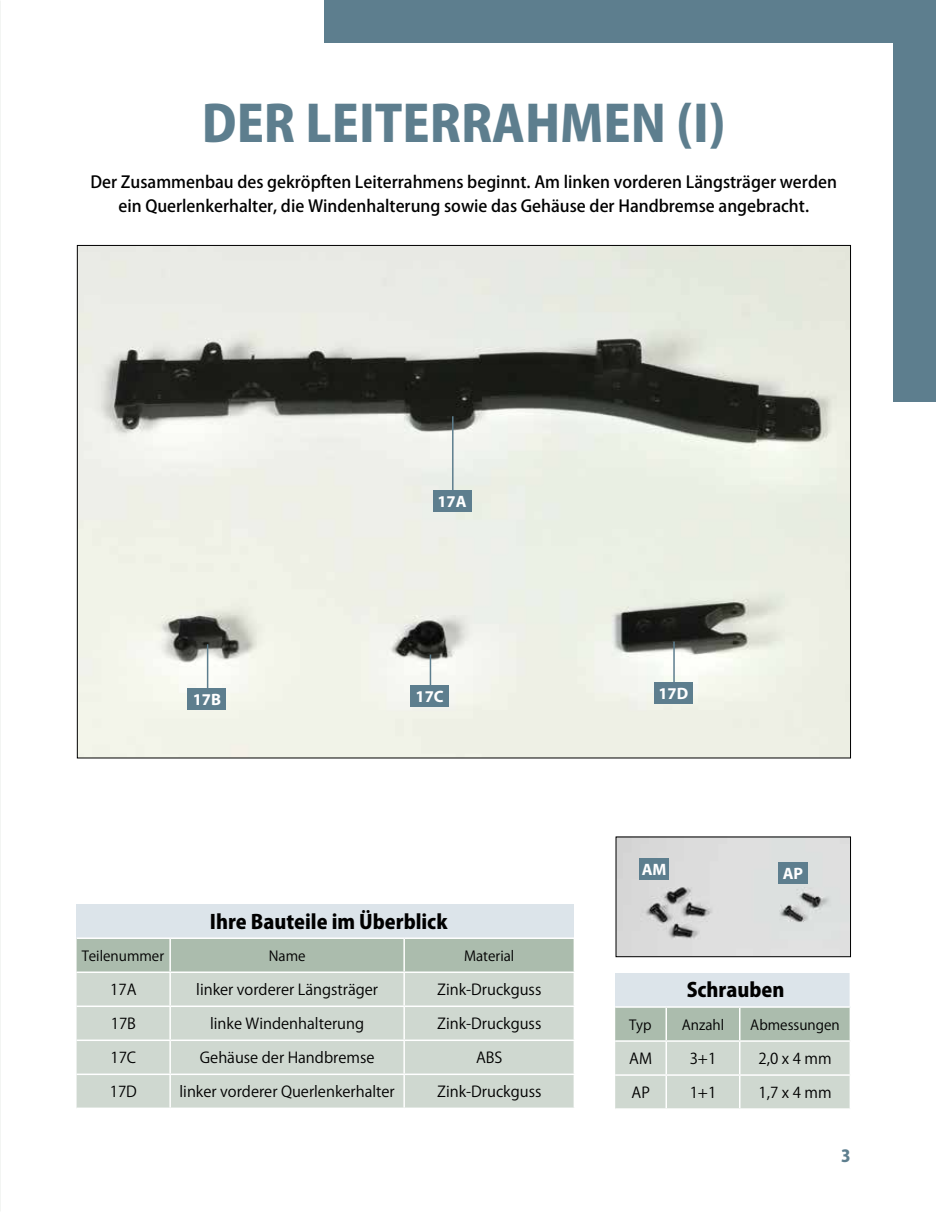
<style>
.page{position:relative;width:936px;height:1212px;background:#fff}
.page>*{position:absolute;margin:0;border:0;box-sizing:border-box;transform-origin:0 0}
.t1{font:800 49.5px "Koz Go Pro";color:#5d7e8e}
.t2{font:800 19.5px "Koz Go Pro";color:#000}
.t3{font:500 16.5px/24px "Koz Go Pro";color:#000;text-align:center}
.t4{font:700 16.5px "Myriad Pro";color:#fff}
.t5{font:800 16.5px "Koz Go Pro";color:#5d7e8e}
.t6{font:15px "Koz Go Pro";color:#000}
.t7{font:13.8px "Koz Go Pro";color:#000}
</style>
<div class="page">
<img style="left:79px;top:247px;width:769px;height:509px">
<img style="left:617px;top:838px;width:231px;height:117px">
<div style="left:615px;top:836px;width:235px;height:121px;border:1px solid #000"></div>
<div style="left:639px;top:858px;width:30px;height:22px;background:#5d7e8e"></div>
<div style="left:77px;top:904px;width:497px;height:34px;background:#dce4ea"></div>
<div style="left:77px;top:939px;width:496px;height:32px;background:#abbcad"></div>
<div style="left:77px;top:973px;width:496px;height:134px;background:#cfd8d0"></div>
<hr style="left:169px;top:939px;width:2px;height:32px;background:#fff">
<hr style="left:403px;top:939px;width:2px;height:32px;background:#fff">
<hr style="left:169px;top:973px;width:2px;height:32px;background:#fff">
<hr style="left:403px;top:973px;width:2px;height:32px;background:#fff">
<hr style="left:77px;top:1005px;width:93px;height:2px;background:#fff">
<hr style="left:170px;top:1005px;width:234px;height:2px;background:#fff">
<hr style="left:169px;top:1007px;width:2px;height:32px;background:#fff">
<hr style="left:404px;top:1005px;width:171px;height:2px;background:#fff">
<hr style="left:403px;top:1007px;width:2px;height:32px;background:#fff">
<hr style="left:77px;top:1039px;width:93px;height:2px;background:#fff">
<hr style="left:170px;top:1039px;width:234px;height:2px;background:#fff">
<hr style="left:169px;top:1041px;width:2px;height:32px;background:#fff">
<hr style="left:404px;top:1039px;width:171px;height:2px;background:#fff">
<hr style="left:403px;top:1041px;width:2px;height:32px;background:#fff">
<hr style="left:77px;top:1073px;width:93px;height:2px;background:#fff">
<hr style="left:170px;top:1073px;width:234px;height:2px;background:#fff">
<hr style="left:169px;top:1075px;width:2px;height:32px;background:#fff">
<hr style="left:404px;top:1073px;width:171px;height:2px;background:#fff">
<hr style="left:403px;top:1075px;width:2px;height:32px;background:#fff">
<hr style="left:77px;top:937px;width:93px;height:2px;background:#fff">
<hr style="left:170px;top:937px;width:234px;height:2px;background:#fff">
<hr style="left:404px;top:937px;width:171px;height:2px;background:#fff">
<div style="left:615px;top:973px;width:235px;height:34px;background:#dce4ea"></div>
<svg style="left:615px;top:1008px;width:234px;height:100px;background:#c3cec4"></svg>
<hr style="left:665px;top:1008px;width:2px;height:32px;background:#fff">
<hr style="left:739px;top:1008px;width:1px;height:32px;background:#fff">
<hr style="left:615px;top:1040px;width:51px;height:2px;background:#fff">
<hr style="left:666px;top:1040px;width:73px;height:2px;background:#fff">
<hr style="left:665px;top:1042px;width:2px;height:32px;background:#fff">
<hr style="left:739px;top:1040px;width:112px;height:2px;background:#fff">
<hr style="left:739px;top:1042px;width:1px;height:32px;background:#fff">
<hr style="left:615px;top:1074px;width:51px;height:2px;background:#fff">
<hr style="left:666px;top:1074px;width:73px;height:2px;background:#fff">
<hr style="left:665px;top:1076px;width:2px;height:32px;background:#fff">
<hr style="left:739px;top:1074px;width:112px;height:2px;background:#fff">
<hr style="left:739px;top:1076px;width:1px;height:32px;background:#fff">
<hr style="left:849px;top:973px;width:2px;height:33px;background:#fff">
<hr style="left:615px;top:1006px;width:51px;height:2px;background:#fff">
<hr style="left:666px;top:1006px;width:73px;height:2px;background:#fff">
<hr style="left:739px;top:1006px;width:112px;height:2px;background:#fff">
<div style="left:778px;top:862px;width:29px;height:22px;background:#5d7e8e"></div>
<hr style="left:452px;top:416px;width:1px;height:75px;background:#5d7e8e">
<div style="left:433px;top:490px;width:38px;height:22px;background:#5d7e8e"></div>
<hr style="left:207px;top:644px;width:1px;height:45px;background:#5d7e8e">
<div style="left:188px;top:688px;width:38px;height:22px;background:#5d7e8e"></div>
<hr style="left:429px;top:655px;width:2px;height:31px;background:#5d7e8e">
<div style="left:410px;top:685px;width:39px;height:22px;background:#5d7e8e"></div>
<hr style="left:673px;top:642px;width:1px;height:41px;background:#5d7e8e">
<div style="left:654px;top:682px;width:38px;height:21px;background:#5d7e8e"></div>
<hr style="left:0;top:161px;width:1px;height:1051px;background:#f3f5f3">
<div style="left:893px;top:0;width:42px;height:401px;background:#5d7e8e"></div>
<div style="left:325px;top:0;width:610px;height:43px;background:#5d7e8e"></div>
<h1 class="t1" style="left:202px;top:91px;width:525px">DER LEITERRAHMEN (I)</h1>
<p class="t3" style="left:90px;top:171px;width:747px">Der Zusammenbau des gekröpften Leiterrahmens beginnt. Am linken vorderen Längsträger werden ein Querlenkerhalter, die Windenhalterung sowie das Gehäuse der Handbremse angebracht.</p>
<p class="t4" style="left:437px;top:491px;width:31px">17A</p>
<p class="t4" style="left:193px;top:689px;width:30px">17B</p>
<p class="t4" style="left:415px;top:686px;width:30px">17C</p>
<p class="t4" style="left:658px;top:682px;width:31px">17D</p>
<h2 class="t2" style="left:210px;top:909px;width:239px">Ihre Bauteile im Überblick</h2>
<p class="t4" style="left:641px;top:859px;width:26px">AM</p>
<p class="t4" style="left:782px;top:863px;width:22px">AP</p>
<p class="t7" style="left:82px;top:947px;width:84px">Teilenummer</p>
<p class="t7" style="left:269px;top:947px;width:38px">Name</p>
<p class="t7" style="left:464px;top:947px;width:52px">Material</p>
<p class="t6" style="left:110px;top:980px;width:28px">17A</p>
<p class="t6" style="left:196px;top:980px;width:183px">linker vorderer Längsträger</p>
<p class="t6" style="left:437px;top:980px;width:106px">Zink-Druckguss</p>
<p class="t6" style="left:111px;top:1014px;width:27px">17B</p>
<p class="t6" style="left:210px;top:1014px;width:155px">linke Windenhalterung</p>
<p class="t6" style="left:437px;top:1014px;width:106px">Zink-Druckguss</p>
<p class="t6" style="left:110px;top:1048px;width:27px">17C</p>
<p class="t6" style="left:200px;top:1048px;width:176px">Gehäuse der Handbremse</p>
<p class="t6" style="left:476px;top:1048px;width:28px">ABS</p>
<p class="t6" style="left:110px;top:1082px;width:29px">17D</p>
<p class="t6" style="left:179px;top:1082px;width:217px">linker vorderer Querlenkerhalter</p>
<p class="t6" style="left:437px;top:1082px;width:106px">Zink-Druckguss</p>
<h2 class="t2" style="left:686px;top:977px;width:99px">Schrauben</h2>
<p class="t7" style="left:629px;top:1015px;width:24px">Typ</p>
<p class="t7" style="left:681px;top:1015px;width:44px">Anzahl</p>
<p class="t7" style="left:750px;top:1015px;width:91px">Abmessungen</p>
<p class="t6" style="left:629px;top:1049px;width:24px">AM</p>
<p class="t6" style="left:689px;top:1049px;width:28px">3+1</p>
<p class="t6" style="left:758px;top:1049px;width:75px">2,0 x 4 mm</p>
<p class="t6" style="left:631px;top:1083px;width:20px">AP</p>
<p class="t6" style="left:689px;top:1083px;width:28px">1+1</p>
<p class="t6" style="left:758px;top:1083px;width:75px">1,7 x 4 mm</p>
<p class="t5" style="left:841px;top:1145px;width:11px">3</p>
</div>
